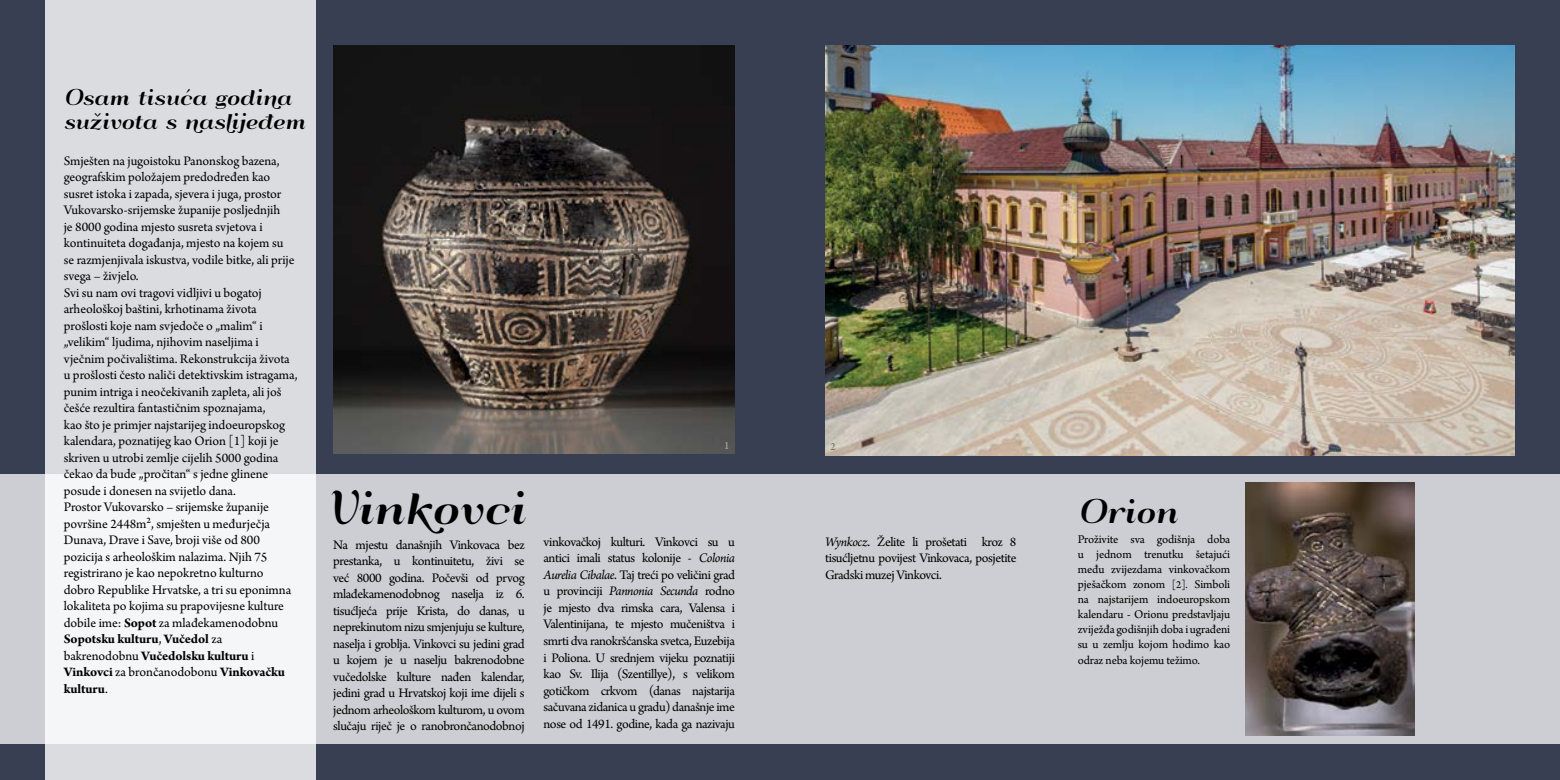
<style>
.page{position:relative;width:1560px;height:780px;background:#fff}
.page>*{position:absolute;margin:0;border:0;box-sizing:border-box;transform-origin:0 0}
.t1{font:41.25px "Qumpellka No 12";letter-spacing:.01em;color:#000}
.t2{font:30px "Qumpellka No 12";color:#000}
.t3{font:20px/24px "Qumpellka No 12";color:#000}
.t4{font:13.75px/16.5px "Arno Pro";letter-spacing:-.01em;color:#000;text-align:justify}
.t5{font:12.5px/15px "Arno Pro";letter-spacing:-.01em;color:#000;text-align:justify}
.t6{font:11.25px "Arno Pro";color:#afb1b4}
.t7{font:11.25px "Arno Pro";color:#67686b}
.s1{font-weight:700}
.s2{font-size:11.25px}
.s3{font-style:italic}
</style>
<div class="page">
<div style="left:0;top:0;width:1559px;height:780px;background:#383f53"></div>
<div style="left:0;top:474px;width:1559px;height:270px;background:#cdced3"></div>
<svg style="left:45px;top:0;width:270px;height:780px;background:#e4e5e7"></svg>
<img style="left:333px;top:45px;width:402px;height:408px">
<img style="left:1245px;top:483px;width:169px;height:252px">
<img style="left:825px;top:45px;width:689px;height:410px">
<h3 class="t3" style="left:64px;top:84px;width:242px">Osam tisuća godina suživota s naslijeđem</h3>
<p class="t4" style="left:64px;top:153px;width:235px;text-align:left">Smješten na jugoistoku Panonskog bazena, geografskim položajem predodređen kao susret istoka i zapada, sjevera i juga, prostor Vukovarsko-srijemske županije posljednjih<br>je 8000 godina mjesto susreta svjetova i kontinuiteta događanja, mjesto na kojem su<br>se razmjenjivala iskustva, vodile bitke, ali prije svega – živjelo.<br>Svi su nam ovi tragovi vidljivi u bogatoj arheološkoj baštini, krhotinama života prošlosti koje nam svjedoče o „malim“ i „velikim“ ljudima, njihovim naseljima i vječnim počivalištima. Rekonstrukcija života u prošlosti često naliči detektivskim istragama, punim intriga i neočekivanih zapleta, ali još češće rezultira fantastičnim spoznajama,<br>kao što je primjer najstarijeg indoeuropskog kalendara, poznatijeg kao Orion [1] koji je skriven u utrobi zemlje cijelih 5000 godina čekao da bude „pročitan“ s jedne glinene posude i donesen na svijetlo dana.<br>Prostor Vukovarsko – srijemske županije površine 2448m², smješten u međurječja Dunava, Drave i Save, broji više od 800 pozicija s arheološkim nalazima. Njih 75 registrirano je kao nepokretno kulturno dobro Republike Hrvatske, a tri su eponimna lokaliteta po kojima su prapovijesne kulture dobile ime: <span class="s1">Sopot</span> za mlađekamenodobnu <span class="s1">Sopotsku kulturu</span>, <span class="s1">Vučedol</span> za bakrenodobnu <span class="s1">Vučedolsku kulturu</span> i <span class="s1">Vinkovci</span> za brončanodobonu <span class="s1">Vinkovačku kulturu</span>.</p>
<p class="t6" style="left:724px;top:439px;width:7px">1</p>
<p class="t7" style="left:830px;top:440px;width:7px">2</p>
<h1 class="t1" style="left:324px;top:477px;width:202px">Vinkovci</h1>
<h2 class="t2" style="left:1077px;top:488px;width:99px">Orion</h2>
<p class="t5" style="left:1077px;top:532px;width:154px">Proživite sva godišnja doba u jednom trenutku šetajući među zvijezdama vinkovačkom pješačkom zonom <span class="s2">[2].</span> Simboli na najstarijem indoeuropskom kalendaru - Orionu predstavljaju zviježđa godišnjih doba i ugrađeni su u zemlju kojom hodimo kao</p>
<p class="t5" style="left:1077px;top:653px;width:124px">odraz neba kojemu težimo.</p>
<p class="t4" style="left:825px;top:534px;width:193px"><span class="s3">Wynkocz</span>. Želite li prošetati kroz 8 tisućljetnu povijest Vinkovaca, posjetite Gradski muzej Vinkovci.</p>
<p class="t4" style="left:333px;top:537px;width:193px">Na mjestu današnjih Vinkovaca bez prestanka, u kontinuitetu, živi se već 8000 godina. Počevši od prvog mlađekamenodobnog naselja iz 6. tisućljeća prije Krista, do danas, u neprekinutom nizu smjenjuju se kulture, naselja i groblja. Vinkovci su jedini grad u kojem je u naselju bakrenodobne vučedolske kulture nađen kalendar, jedini grad u Hrvatskoj koji ime dijeli s jednom arheološkom kulturom, u ovom slučaju riječ je o ranobrončanodobnoj</p>
<p class="t4" style="left:543px;top:534px;width:193px">vinkovačkoj kulturi. Vinkovci su u antici imali status kolonije - <span class="s3">Colonia Aurelia Cibalae</span>. Taj treći po veličini grad u provinciji <span class="s3">Pannonia Secunda</span> rodno je mjesto dva rimska cara, Valensa i Valentinijana, te mjesto mučeništva i smrti dva ranokršćanska svetca, Euzebija i Poliona. U srednjem vijeku poznatiji kao Sv. Ilija (Szentillye), s velikom gotičkom crkvom (danas najstarija sačuvana zidanica u gradu) današnje ime nose od 1491. godine, kada ga nazivaju</p>
</div>
